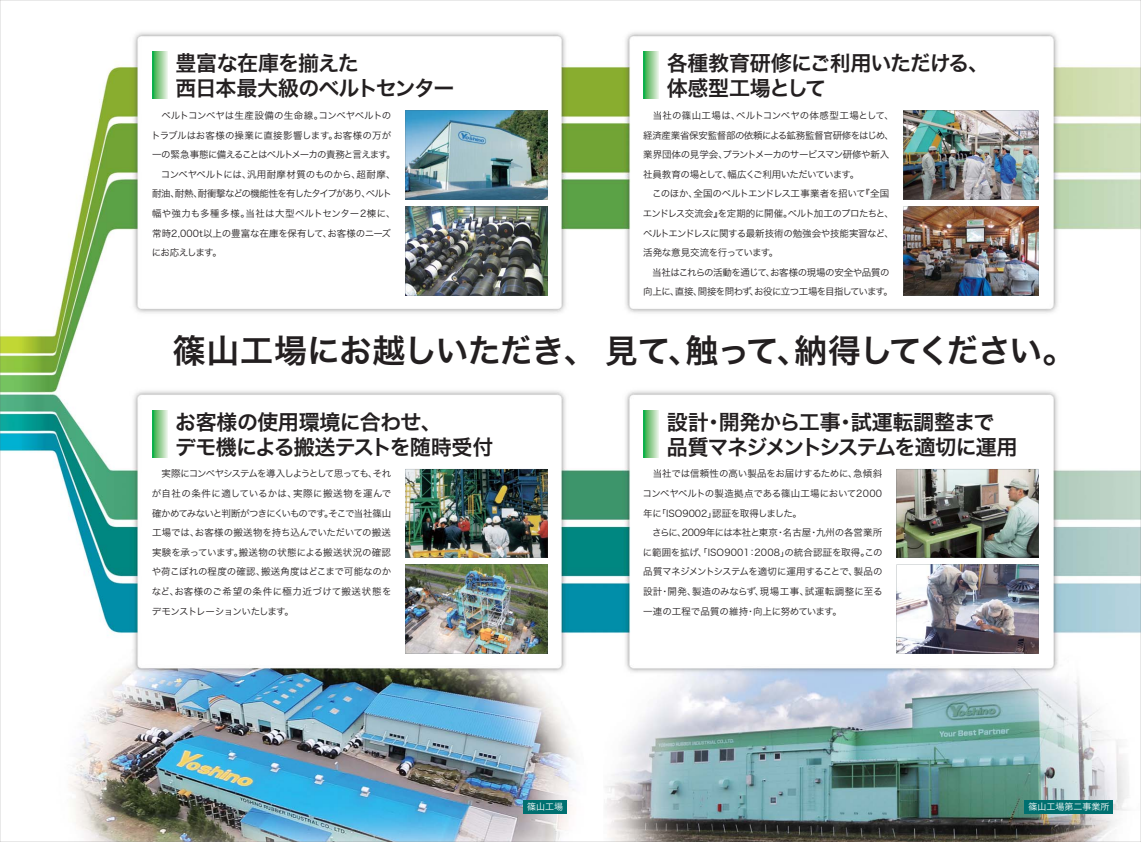
<style>
.page{position:relative;width:1141px;height:842px;background:#fff}
.page>*{position:absolute;margin:0;border:0;box-sizing:border-box;transform-origin:0 0}
.t1{font:33px "Hira Kaku Pro W6 90 pv RKSJ H";letter-spacing:-.035em;color:#231f20}
.t2{font:21px/25px "Hira Kaku Pro W6 90 pv RKSJ H";letter-spacing:-.04em;color:#231f20}
.t3{font:9.5px/19.6px "Hira Kaku Pro W3 90 pv RKSJ H";letter-spacing:-.03em;color:#231f20}
.t4{font:9.5px/19.6px "Hira Kaku Pro W3 90 pv RKSJ H";letter-spacing:-.01em;color:#231f20}
.t5{font:9px "Hira Kaku Pro W3 90 pv RKSJ H";color:#fff}
</style>
<div class="page">
<img style="left:0;top:0;width:1140px;height:842px">
<h2 class="t2" style="left:175px;top:53px;width:280px">豊富な在庫を揃えた<br>西日本最大級のベルトセンター</h2>
<p class="t3" style="left:151px;top:107px;width:246px;text-indent:10px">ベルトコンベヤは生産設備の生命線。コンベヤベルトのトラブルはお客様の操業に直接影響します。お客様の万が一の緊急事態に備えることはベルトメーカの責務と言えます。　コンベヤベルトには、汎用耐摩材質のものから、超耐摩、耐油、耐熱、耐衝撃などの機能性を有したタイプがあり、ベルト幅や強力も多種多様。当社は大型ベルトセンター2棟に、常時2,000t以上の豊富な在庫を保有して、お客様のニーズにお応えします。</p>
<h2 class="t2" style="left:666px;top:53px;width:324px">各種教育研修にご利用いただける、体感型工場として</h2>
<p class="t3" style="left:643px;top:107px;width:253px">　当社の篠山工場は、ベルトコンベヤの体感型工場として、経済産業省保安監督部の依頼による鉱務監督官研修をはじめ、業界団体の見学会、プラントメーカのサービスマン研修や新入社員教育の場として、幅広くご利用いただいています。<br>　このほか、全国のベルトエンドレス工事業者を招いて『全国エンドレス交流会』を定期的に開催。ベルト加工のプロたちと、ベルトエンドレスに関する最新技術の勉強会や技能実習など、活発な意見交流を行っています。<br>　当社はこれらの活動を通じて、お客様の現場の安全や品質の向上に、直接、間接を問わず、お役に立つ工場を目指しています。</p>
<h1 class="t1" style="left:173px;top:338px;width:903px">篠山工場にお越しいただき、 見て、触って、納得してください。</h1>
<h2 class="t2" style="left:175px;top:412px;width:320px">お客様の使用環境に合わせ、<br>デモ機による搬送テストを随時受付</h2>
<h2 class="t2" style="left:667px;top:412px;width:352px">設計・開発から工事・試運転調整まで品質マネジメントシステムを適切に運用</h2>
<p class="t3" style="left:152px;top:465px;width:241px;text-align:justify;text-indent:10px">実際にコンベヤシステムを導入しようとして思っても、それが自社の条件に適しているかは、実際に搬送物を運んで確かめてみないと判断がつきにくいものです。そこで当社篠山工場では、お客様の搬送物を持ち込んでいただいての搬送実験を承っています。搬送物の状態による搬送状況の確認や荷こぼれの程度の確認、搬送角度はどこまで可能なのかなど、お客様のご希望の条件に極力近づけて搬送状態をデモンストレーションいたします。</p>
<p class="t4" style="left:642px;top:465px;width:242px">　当社では信頼性の高い製品をお届けするために、急傾斜コンベヤベルトの製造拠点である篠山工場において2000年に「ISO9002」認証を取得しました。<br>　さらに、2009年には本社と東京・名古屋・九州の各営業所に範囲を拡げ、「ISO9001：2008」の統合認証を取得。この品質マネジメントシステムを適切に運用することで、製品の設計・開発、製造のみならず、現場工事、試運転調整に至る一連の工程で品質の維持・向上に努めています。</p>
<p class="t5" style="left:527px;top:803px;width:37px">篠山工場</p>
<p class="t5" style="left:1028px;top:803px;width:82px">篠山工場第二事業所</p>
</div>
